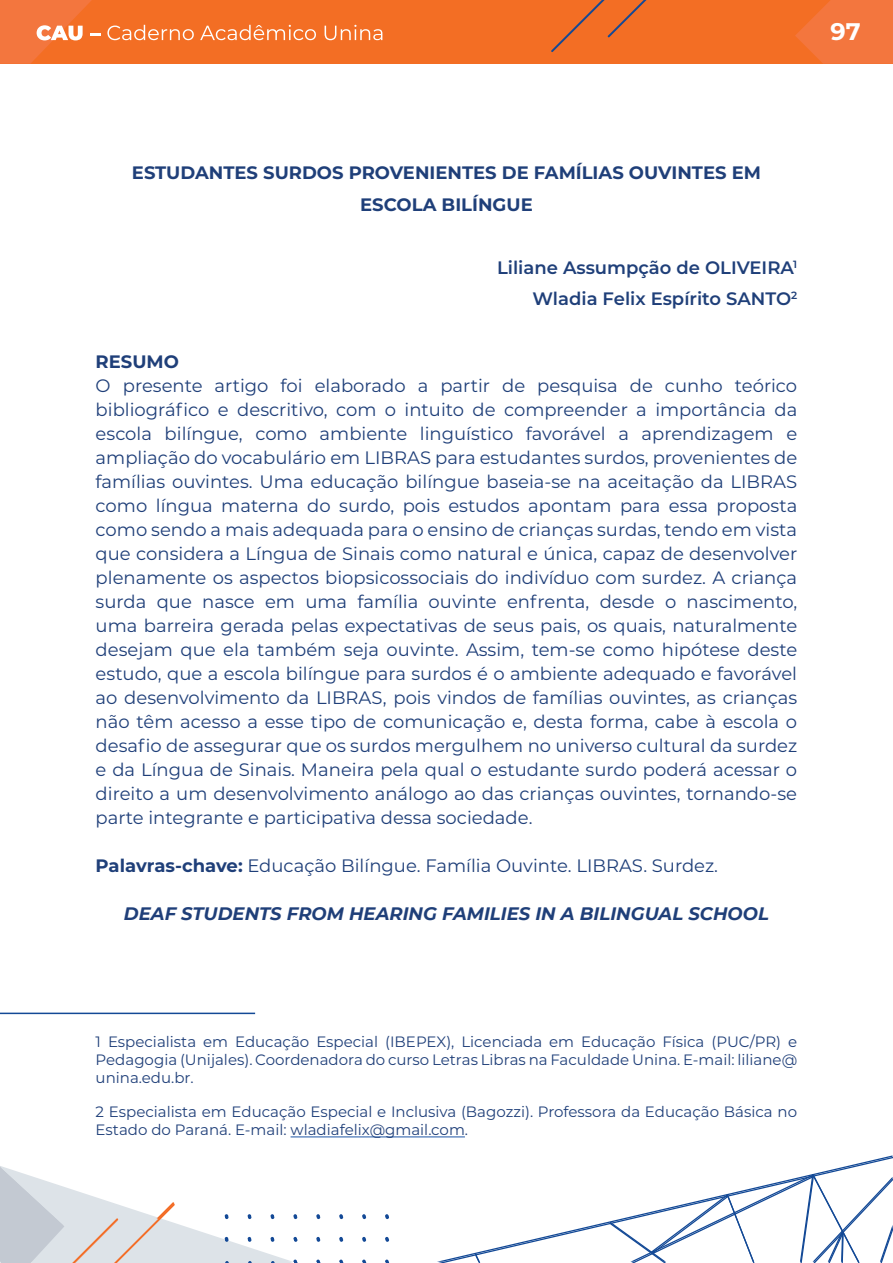
<style>
.page{position:relative;width:893px;height:1263px;background:#fff}
.page>*{position:absolute;margin:0;border:0;box-sizing:border-box;transform-origin:0 0}
.t1{font:700 24px "Montserrat";color:#fff}
.t2{font:18px/24px "Montserrat";color:#1f3f79;text-align:justify}
.t3{font:700 18px/31.5px "Montserrat";color:#1f3f79;text-align:center}
.t4{font:600 18px/31.5px "Montserrat";color:#1f3f79;text-align:right}
.t5{font:italic 700 18px "Montserrat";color:#1f3f79}
.t6{font:15px/18px "Montserrat";color:#1f3f79;text-align:justify}
.s1{font-weight:700}
</style>
<div class="page">
<div style="left:0;top:0;width:893px;height:64px;background:#f36e24"></div>
<svg style="left:795px;top:0;width:98px;height:64px"></svg>
<svg style="left:0;top:0;width:100px;height:64px"></svg>
<svg style="left:107px;top:25px;width:275px;height:15px"></svg>
<svg style="left:551px;top:0;width:96px;height:52px"></svg>
<svg style="left:438px;top:1156px;width:455px;height:107px"></svg>
<svg style="left:475px;top:1253px;width:5px;height:10px"></svg>
<svg style="left:610px;top:1174px;width:283px;height:89px"></svg>
<svg style="left:316px;top:1214px;width:4px;height:5px"></svg>
<svg style="left:339px;top:1214px;width:4px;height:5px"></svg>
<svg style="left:362px;top:1214px;width:4px;height:5px"></svg>
<svg style="left:385px;top:1214px;width:4px;height:5px"></svg>
<svg style="left:316px;top:1237px;width:4px;height:5px"></svg>
<svg style="left:339px;top:1237px;width:4px;height:5px"></svg>
<svg style="left:362px;top:1237px;width:4px;height:5px"></svg>
<svg style="left:385px;top:1237px;width:4px;height:5px"></svg>
<svg style="left:316px;top:1259px;width:4px;height:4px"></svg>
<svg style="left:339px;top:1259px;width:4px;height:4px"></svg>
<svg style="left:362px;top:1259px;width:4px;height:4px"></svg>
<svg style="left:385px;top:1259px;width:4px;height:4px"></svg>
<svg style="left:0;top:1166px;width:297px;height:97px"></svg>
<hr style="left:0;top:1012px;width:255px;height:2px;background:#134996">
<hr style="left:291px;top:1136px;width:174px;height:1px;background:#1e56a6">
<h1 class="t1" style="left:830px;top:14px;width:32px">97</h1>
<p class="t3" style="left:132px;top:156px;width:630px">ESTUDANTES SURDOS PROVENIENTES DE FAMÍLIAS OUVINTES EM<br>ESCOLA BILÍNGUE</p>
<p class="t4" style="left:497px;top:251px;width:302px">Liliane Assumpção de OLIVEIRA<sup>1<br></sup>Wladia Felix Espírito SANTO<sup>2</sup></p>
<p class="t3" style="left:96px;top:345px;width:85px">RESUMO</p>
<p class="t2" style="left:96px;top:373px;width:703px">O presente artigo foi elaborado a partir de pesquisa de cunho teórico bibliográfico e descritivo, com o intuito de compreender a importância da escola bilíngue, como ambiente linguístico favorável a aprendizagem e ampliação do vocabulário em LIBRAS para estudantes surdos, provenientes de famílias ouvintes. Uma educação bilíngue baseia-se na aceitação da LIBRAS como língua materna do surdo, pois estudos apontam para essa proposta como sendo a mais adequada para o ensino de crianças surdas, tendo em vista que considera a Língua de Sinais como natural e única, capaz de desenvolver plenamente os aspectos biopsicossociais do indivíduo com surdez. A criança surda que nasce em uma família ouvinte enfrenta, desde o nascimento, uma barreira gerada pelas expectativas de seus pais, os quais, naturalmente desejam que ela também seja ouvinte. Assim, tem-se como hipótese deste estudo, que a escola bilíngue para surdos é o ambiente adequado e favorável ao desenvolvimento da LIBRAS, pois vindos de famílias ouvintes, as crianças não têm acesso a esse tipo de comunicação e, desta forma, cabe à escola o desafio de assegurar que os surdos mergulhem no universo cultural da surdez e da Língua de Sinais. Maneira pela qual o estudante surdo poderá acessar o direito a um desenvolvimento análogo ao das crianças ouvintes, tornando-se parte integrante e participativa dessa sociedade.</p>
<p class="t2" style="left:96px;top:853px;width:624px"><span class="s1">Palavras-chave:</span> Educação Bilíngue. Família Ouvinte. LIBRAS. Surdez.</p>
<p class="t5" style="left:124px;top:901px;width:646px">DEAF STUDENTS FROM HEARING FAMILIES IN A BILINGUAL SCHOOL</p>
<p class="t6" style="left:96px;top:1032px;width:703px">1 Especialista em Educação Especial (IBEPEX), Licenciada em Educação Física (PUC/PR) e Pedagogia (Unijales). Coordenadora do curso Letras Libras na Faculdade Unina. E-mail: liliane@ unina.edu.br.</p>
<p class="t6" style="left:96px;top:1102px;width:703px">2 Especialista em Educação Especial e Inclusiva (Bagozzi). Professora da Educação Básica no<br>Estado do Paraná. E-mail: wladiafelix@gmail.com.</p>
</div>
